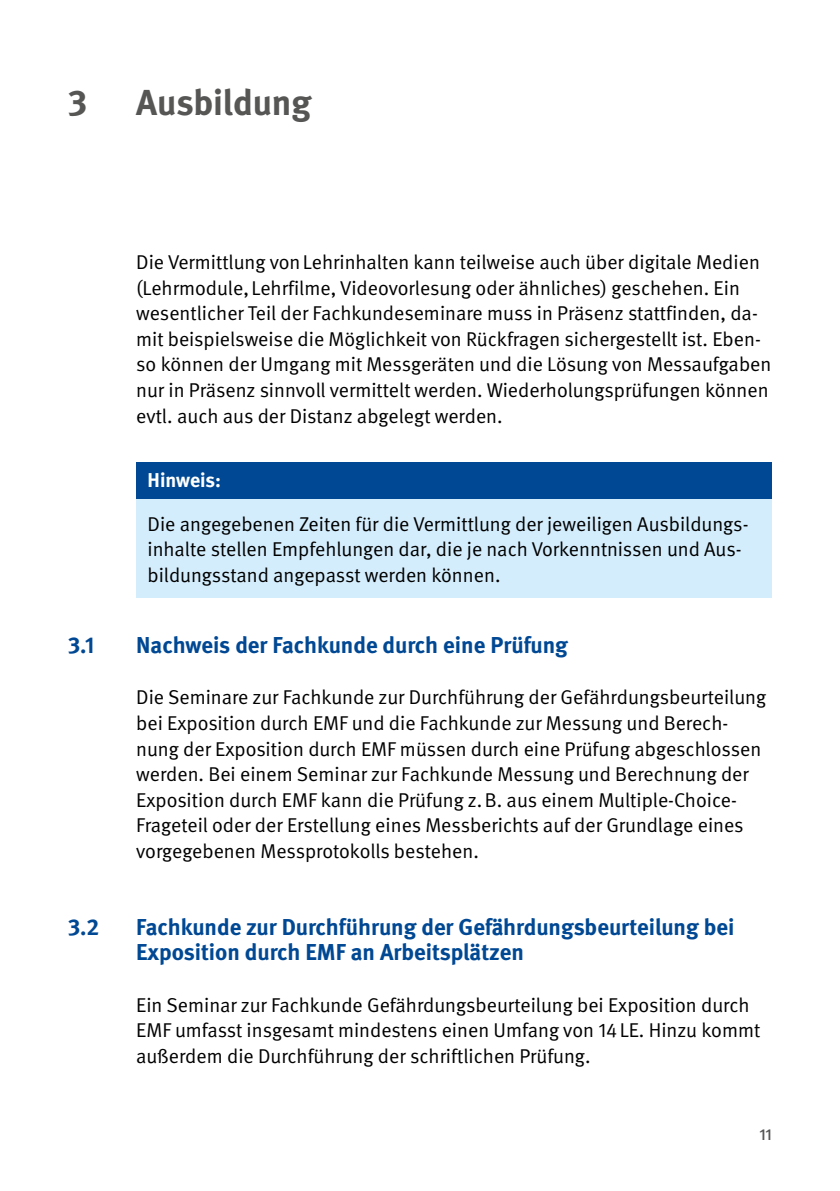
<style>
.page{position:relative;width:840px;height:1191px;background:#fff}
.page>*{position:absolute;margin:0;border:0;box-sizing:border-box;transform-origin:0 0}
.Überschriften_H1{font:700 36px "DGUV Meta";letter-spacing:-.005em;color:#565655}
.Überschriften_H2{font:700 23px/25.6px "DGUV Meta";color:#004893}
.Fließtext_FT{font:20px/25.6px "DGUV Meta";color:#000}
.Fließtext_STG_FT{font:20px/25.6px "DGUV Meta";color:#000}
.Fließtext_STG_Titel{font:700 20px "DGUV Meta";color:#fff}
.t1{font:500 16px "DGUV Meta";color:#565655}
</style>
<div class="page">
<div style="left:136px;top:462px;width:635px;height:37px;background:#004893"></div>
<div style="left:136px;top:499px;width:635px;height:99px;background:#d4edfc"></div>
<h1 class="Überschriften_H1" style="left:68px;top:81px;width:21px">3</h1>
<h1 class="Überschriften_H1" style="left:136px;top:81px;width:176px">Ausbildung</h1>
<p class="Fließtext_FT" style="left:136px;top:250px;width:636px">Die Vermittlung vonLehrinhalten kann teilweise auch über digitale Medien (Lehrmodule, Lehrfilme, Videovorlesung oder ähnliches) geschehen. Ein wesentlicher Teil der Fachkundeseminare muss in Präsenz stattfinden, da&shy;mit beispielsweise die Möglichkeit von Rückfragen sichergestellt ist. Eben&shy;so können der Umgang mit Messgeräten und die Lösung von Messaufgaben nur in Präsenz sinnvoll vermittelt werden. Wiederholungsprüfungen können evtl. auch aus der Distanz abgelegt werden.</p>
<p class="Fließtext_STG_Titel" style="left:147px;top:468px;width:75px">Hinweis:</p>
<p class="Fließtext_STG_FT" style="left:147px;top:511px;width:602px">Die angegebenen Zeiten für die Vermittlung der jeweiligen Ausbildungs&shy;inhalte stellen Empfehlungen dar, die je nach Vorkenntnissen und Aus&shy;bildungsstand angepasst werden können.</p>
<h2 class="Überschriften_H2" style="left:68px;top:633px;width:28px">3.1</h2>
<h2 class="Überschriften_H2" style="left:136px;top:633px;width:433px">Nachweis der Fachkunde durch eine Prüfung</h2>
<p class="Fließtext_FT" style="left:136px;top:685px;width:631px">Die Seminare zur Fachkunde zur Durchführung der Gefährdungsbeurteilung bei Exposition durch EMF und die Fachkunde zur Messung und Berech&shy;nung der Exposition durch EMF müssen durch eine Prüfung abgeschlossen werden. Bei einem Seminar zur Fachkunde Messung und Berechnung der Exposition durch EMF kann die Prüfung z.B. aus einem Multiple-Choice-Frageteil oder der Erstellung eines Messberichts auf der Grundlage eines vorgegebenen Messprotokolls bestehen.</p>
<h2 class="Überschriften_H2" style="left:68px;top:914px;width:33px">3.2</h2>
<h2 class="Überschriften_H2" style="left:136px;top:914px;width:599px">Fachkunde zur Durchführung der Gefährdungsbeurteilung bei<br>Exposition durch EMF an Arbeitsplätzen</h2>
<p class="Fließtext_FT" style="left:136px;top:992px;width:625px">Ein Seminar zur Fachkunde Gefährdungsbeurteilung bei Exposition durch<br>EMF umfasst insgesamt mindestens einen Umfang von 14LE. Hinzu kommt außerdem die Durchführung der schriftlichen Prüfung.</p>
<p class="t1" style="left:759px;top:1124px;width:14px">11</p>
</div>
